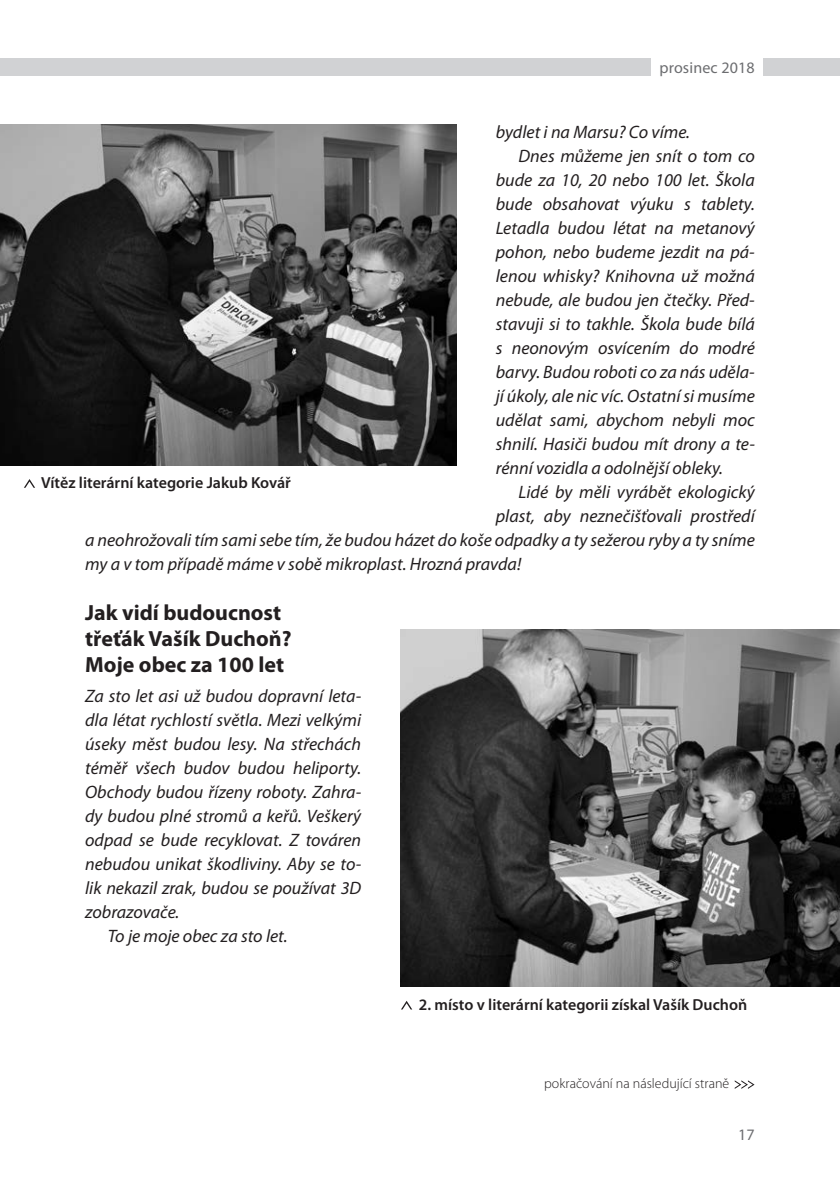
<style>
.page{position:relative;width:840px;height:1191px;background:#fff}
.page>*{position:absolute;margin:0;border:0;box-sizing:border-box;transform-origin:0 0}
.t1{font:700 22px/26px "Myriad Pro";color:#231f20}
.t2{font:italic 18px "Myriad Pro";color:#231f20}
.t3{font:600 16px "Myriad Pro";color:#231f20}
.t4{font:16px "Myriad Pro";letter-spacing:.01em;color:#6c6d70}
.t5{font:300 14px "Myriad Pro";color:#231f20}
</style>
<div class="page">
<div style="left:763px;top:58px;width:76px;height:17px;background:#d1d2d4"></div>
<div style="left:0;top:58px;width:650px;height:17px;background:#d1d2d4"></div>
<img style="left:0;top:125px;width:456px;height:340px">
<svg style="left:24px;top:479px;width:11px;height:9px"></svg>
<img style="left:400px;top:629px;width:439px;height:357px">
<svg style="left:401px;top:1001px;width:11px;height:8px"></svg>
<svg style="left:734px;top:1080px;width:20px;height:9px"></svg>
<p class="t4" style="left:659px;top:59px;width:97px">prosinec 2018</p>
<p class="t2" style="left:495px;top:123px;width:196px">bydlet i na Marsu? Co víme.</p>
<p class="t2" style="left:518px;top:147px;width:238px">Dnes můžeme jen snít o tom co</p>
<p class="t2" style="left:495px;top:170px;width:260px">bude za 10, 20 nebo 100 let. Škola</p>
<p class="t2" style="left:495px;top:194px;width:260px">bude obsahovat výuku s tablety.</p>
<p class="t2" style="left:495px;top:218px;width:260px">Letadla budou létat na metanový</p>
<p class="t2" style="left:495px;top:242px;width:260px">pohon, nebo budeme jezdit na pá-</p>
<p class="t2" style="left:495px;top:266px;width:260px">lenou whisky? Knihovna už možná</p>
<p class="t2" style="left:495px;top:290px;width:260px">nebude, ale budou jen čtečky. Před-</p>
<p class="t2" style="left:495px;top:314px;width:260px">stavuji si to takhle. Škola bude bílá</p>
<p class="t2" style="left:495px;top:338px;width:260px">s neonovým osvícením do modré</p>
<p class="t2" style="left:495px;top:362px;width:260px">barvy. Budou roboti co za nás uděla-</p>
<p class="t2" style="left:495px;top:386px;width:260px">jí úkoly, ale nic víc. Ostatní si musíme</p>
<p class="t2" style="left:495px;top:410px;width:260px">udělat sami, abychom nebyli moc</p>
<p class="t2" style="left:495px;top:434px;width:260px">shnilí. Hasiči budou mít drony a te-</p>
<p class="t2" style="left:495px;top:458px;width:229px">rénní vozidla a odolnější obleky.</p>
<p class="t2" style="left:518px;top:482px;width:238px">Lidé by měli vyrábět ekologický</p>
<p class="t2" style="left:495px;top:506px;width:260px">plast, aby neznečišťovali prostředí</p>
<p class="t2" style="left:85px;top:530px;width:671px">a neohrožovali tím sami sebe tím, že budou házet do koše odpadky a ty sežerou ryby a ty sníme</p>
<p class="t2" style="left:85px;top:554px;width:437px">my a v tom případě máme v sobě mikroplast. Hrozná pravda!</p>
<p class="t1" style="left:85px;top:600px;width:208px">Jak vidí budoucnost třeťák Vašík Duchoň?<br>Moje obec za 100 let</p>
<p class="t2" style="left:85px;top:686px;width:277px">Za sto let asi už budou dopravní leta-</p>
<p class="t2" style="left:85px;top:710px;width:277px">dla létat rychlostí světla. Mezi velkými</p>
<p class="t2" style="left:85px;top:734px;width:277px">úseky měst budou lesy. Na střechách</p>
<p class="t2" style="left:85px;top:758px;width:277px">téměř všech budov budou heliporty.</p>
<p class="t2" style="left:85px;top:782px;width:277px">Obchody budou řízeny roboty. Zahra-</p>
<p class="t2" style="left:85px;top:806px;width:277px">dy budou plné stromů a keřů. Veškerý</p>
<p class="t2" style="left:85px;top:830px;width:277px">odpad se bude recyklovat. Z továren</p>
<p class="t2" style="left:85px;top:854px;width:277px">nebudou unikat škodliviny. Aby se to-</p>
<p class="t2" style="left:85px;top:878px;width:277px">lik nekazil zrak, budou se používat 3D</p>
<p class="t2" style="left:85px;top:902px;width:96px">zobrazovače.</p>
<p class="t2" style="left:108px;top:926px;width:181px">To je moje obec za sto let.</p>
<p class="t3" style="left:41px;top:473px;width:251px">Vítěz literární kategorie Jakub Kovář</p>
<p class="t3" style="left:418px;top:995px;width:329px">2. místo v literární kategorii získal Vašík Duchoň</p>
<p class="t5" style="left:544px;top:1075px;width:186px">pokračování na následující straně</p>
<p class="t4" style="left:737px;top:1125px;width:18px">17</p>
</div>
